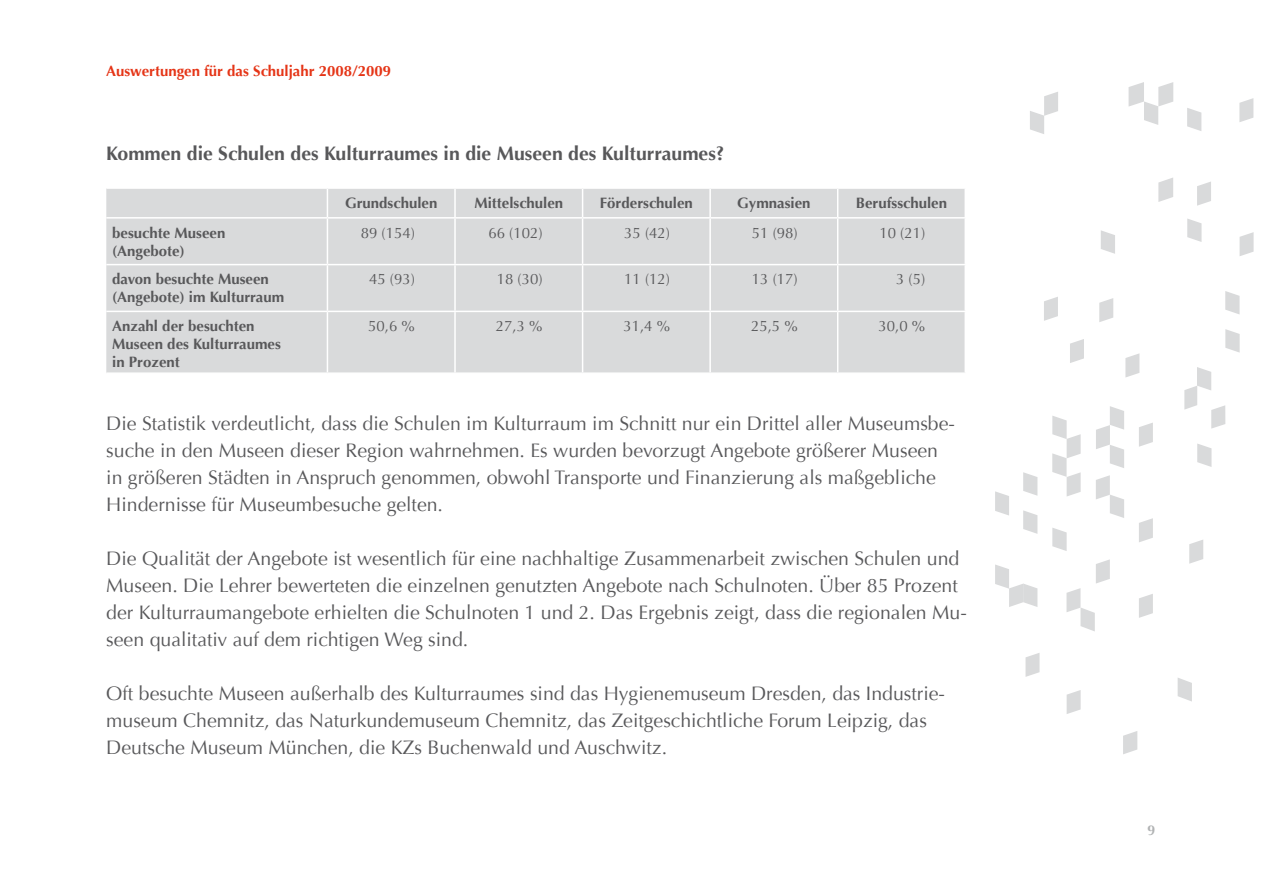
<style>
.page{position:relative;width:1263px;height:893px;background:#fff}
.page>*{position:absolute;margin:0;border:0;box-sizing:border-box;transform-origin:0 0}
.t1{font:19.5px/27px "Optima";color:#58585a}
.t2{font:700 19.5px "Optima";color:#58585a}
.t3{font:700 15px/18px "Optima";color:#58585a}
.t4{font:15px "Optima";color:#58585a}
.t5{font:700 15px "Optima";color:#e53517}
.t6{font:700 14.25px "Optima";color:#b1b3b4}
</style>
<div class="page">
<div style="left:106px;top:189px;width:858px;height:183px;background:#d9dadb"></div>
<svg style="left:327px;top:189px;width:1px;height:28px"></svg>
<hr style="left:454px;top:189px;width:2px;height:28px;background:#fff">
<svg style="left:582px;top:189px;width:1px;height:28px"></svg>
<hr style="left:709px;top:189px;width:2px;height:28px;background:#fff">
<svg style="left:837px;top:189px;width:1px;height:28px"></svg>
<hr style="left:106px;top:217px;width:221px;height:2px;background:#fff">
<hr style="left:327px;top:217px;width:128px;height:2px;background:#fff">
<hr style="left:327px;top:219px;width:1px;height:45px;background:#fff">
<hr style="left:455px;top:217px;width:128px;height:2px;background:#fff">
<hr style="left:454px;top:219px;width:2px;height:45px;background:#fff">
<hr style="left:583px;top:217px;width:127px;height:2px;background:#fff">
<hr style="left:582px;top:219px;width:1px;height:45px;background:#fff">
<hr style="left:710px;top:217px;width:128px;height:2px;background:#fff">
<hr style="left:709px;top:219px;width:2px;height:45px;background:#fff">
<hr style="left:838px;top:217px;width:128px;height:2px;background:#fff">
<hr style="left:837px;top:219px;width:1px;height:45px;background:#fff">
<hr style="left:106px;top:264px;width:221px;height:1px;background:#fff">
<hr style="left:327px;top:264px;width:128px;height:1px;background:#fff">
<hr style="left:327px;top:265px;width:1px;height:46px;background:#fff">
<hr style="left:455px;top:264px;width:128px;height:1px;background:#fff">
<hr style="left:454px;top:265px;width:2px;height:46px;background:#fff">
<hr style="left:583px;top:264px;width:127px;height:1px;background:#fff">
<hr style="left:582px;top:265px;width:1px;height:46px;background:#fff">
<hr style="left:710px;top:264px;width:128px;height:1px;background:#fff">
<hr style="left:709px;top:265px;width:2px;height:46px;background:#fff">
<hr style="left:838px;top:264px;width:128px;height:1px;background:#fff">
<hr style="left:837px;top:265px;width:1px;height:46px;background:#fff">
<hr style="left:106px;top:311px;width:221px;height:1px;background:#fff">
<hr style="left:327px;top:311px;width:128px;height:1px;background:#fff">
<hr style="left:327px;top:312px;width:1px;height:60px;background:#fff">
<hr style="left:455px;top:311px;width:128px;height:1px;background:#fff">
<hr style="left:454px;top:312px;width:2px;height:60px;background:#fff">
<hr style="left:583px;top:311px;width:127px;height:1px;background:#fff">
<hr style="left:582px;top:312px;width:1px;height:60px;background:#fff">
<hr style="left:710px;top:311px;width:128px;height:1px;background:#fff">
<hr style="left:709px;top:312px;width:2px;height:60px;background:#fff">
<hr style="left:838px;top:311px;width:128px;height:1px;background:#fff">
<hr style="left:837px;top:312px;width:1px;height:60px;background:#fff">
<svg style="left:1096px;top:475px;width:28px;height:43px"></svg>
<svg style="left:1096px;top:406px;width:28px;height:62px"></svg>
<svg style="left:1099px;top:298px;width:14px;height:24px"></svg>
<svg style="left:1125px;top:353px;width:14px;height:24px"></svg>
<svg style="left:1187px;top:108px;width:14px;height:23px"></svg>
<svg style="left:1101px;top:230px;width:14px;height:24px"></svg>
<svg style="left:1187px;top:219px;width:14px;height:23px"></svg>
<svg style="left:1067px;top:690px;width:14px;height:24px"></svg>
<svg style="left:1023px;top:472px;width:14px;height:24px"></svg>
<svg style="left:1023px;top:510px;width:14px;height:24px"></svg>
<svg style="left:1239px;top:98px;width:14px;height:24px"></svg>
<svg style="left:1197px;top:181px;width:14px;height:25px"></svg>
<svg style="left:1239px;top:232px;width:14px;height:24px"></svg>
<svg style="left:1052px;top:528px;width:15px;height:23px"></svg>
<svg style="left:1139px;top:518px;width:14px;height:24px"></svg>
<svg style="left:1189px;top:540px;width:14px;height:24px"></svg>
<svg style="left:1139px;top:594px;width:14px;height:24px"></svg>
<svg style="left:1025px;top:653px;width:14px;height:24px"></svg>
<svg style="left:1139px;top:423px;width:14px;height:24px"></svg>
<svg style="left:1066px;top:559px;width:44px;height:72px"></svg>
<svg style="left:1178px;top:678px;width:14px;height:23px"></svg>
<svg style="left:1030px;top:92px;width:28px;height:42px"></svg>
<svg style="left:1225px;top:291px;width:14px;height:23px"></svg>
<svg style="left:1225px;top:329px;width:15px;height:24px"></svg>
<svg style="left:1128px;top:82px;width:45px;height:43px"></svg>
<svg style="left:1158px;top:177px;width:15px;height:25px"></svg>
<svg style="left:1070px;top:339px;width:14px;height:24px"></svg>
<svg style="left:1044px;top:297px;width:14px;height:24px"></svg>
<svg style="left:1197px;top:444px;width:14px;height:23px"></svg>
<svg style="left:1184px;top:367px;width:41px;height:62px"></svg>
<svg style="left:1052px;top:416px;width:29px;height:80px"></svg>
<svg style="left:995px;top:491px;width:14px;height:24px"></svg>
<svg style="left:995px;top:564px;width:42px;height:43px"></svg>
<svg style="left:1123px;top:731px;width:14px;height:23px"></svg>
<p class="t5" style="left:106px;top:62px;width:286px">Auswertungen für das Schuljahr 2008/2009</p>
<p class="t2" style="left:106px;top:142px;width:620px">Kommen die Schulen des Kulturraumes in die Museen des Kulturraumes?</p>
<p class="t3" style="left:345px;top:194px;width:94px">Grundschulen</p>
<p class="t3" style="left:474px;top:194px;width:90px">Mittelschulen</p>
<p class="t3" style="left:600px;top:194px;width:95px">Förderschulen</p>
<p class="t3" style="left:737px;top:194px;width:75px">Gymnasien</p>
<p class="t3" style="left:856px;top:194px;width:93px">Berufsschulen</p>
<p class="t3" style="left:112px;top:224px;width:115px">besuchte Museen (Angebote)</p>
<p class="t4" style="left:361px;top:224px;width:56px">89 (154)</p>
<p class="t4" style="left:488px;top:224px;width:56px">66 (102)</p>
<p class="t4" style="left:624px;top:224px;width:47px">35 (42)</p>
<p class="t4" style="left:752px;top:224px;width:47px">51 (98)</p>
<p class="t4" style="left:879px;top:224px;width:47px">10 (21)</p>
<p class="t3" style="left:112px;top:270px;width:173px">davon besuchte Museen (Angebote) im Kulturraum</p>
<p class="t4" style="left:369px;top:271px;width:47px">45 (93)</p>
<p class="t4" style="left:497px;top:271px;width:47px">18 (30)</p>
<p class="t4" style="left:624px;top:271px;width:47px">11 (12)</p>
<p class="t4" style="left:752px;top:271px;width:47px">13 (17)</p>
<p class="t4" style="left:896px;top:271px;width:31px">3 (5)</p>
<p class="t3" style="left:112px;top:317px;width:170px">Anzahl der besuchten<br>Museen des Kulturraumes in Prozent</p>
<p class="t4" style="left:368px;top:317px;width:48px">50,6 %</p>
<p class="t4" style="left:496px;top:317px;width:48px">27,3 %</p>
<p class="t4" style="left:623px;top:317px;width:48px">31,4 %</p>
<p class="t4" style="left:751px;top:317px;width:48px">25,5 %</p>
<p class="t4" style="left:878px;top:317px;width:48px">30,0 %</p>
<p class="t1" style="left:106px;top:410px;width:850px">Die Statistik verdeutlicht, dass die Schulen im Kulturraum im Schnitt nur ein Drittel aller Museumsbe&shy;suche in den Museen dieser Region wahrnehmen. Es wurden bevorzugt Angebote größerer Museen in größeren Städten in Anspruch genommen, obwohl Transporte und Finanzierung als maßgebliche Hindernisse für Museumbesuche gelten.</p>
<p class="t1" style="left:106px;top:545px;width:862px">Die Qualität der Angebote ist wesentlich für eine nachhaltige Zusammenarbeit zwischen Schulen und Museen. Die Lehrer bewerteten die einzelnen genutzten Angebote nach Schulnoten. Über 85 Prozent der Kulturraumangebote erhielten die Schulnoten 1 und 2. Das Ergebnis zeigt, dass die regionalen Mu&shy;seen qualitativ auf dem richtigen Weg sind.</p>
<p class="t1" style="left:106px;top:680px;width:840px">Oft besuchte Museen außerhalb des Kulturraumes sind das Hygienemuseum Dresden, das Industrie&shy;museum Chemnitz, das Naturkundemuseum Chemnitz, das Zeitgeschichtliche Forum Leipzig, das<br>Deutsche Museum München, die KZs Buchenwald und Auschwitz.</p>
<p class="t6" style="left:1147px;top:822px;width:9px">9</p>
</div>
